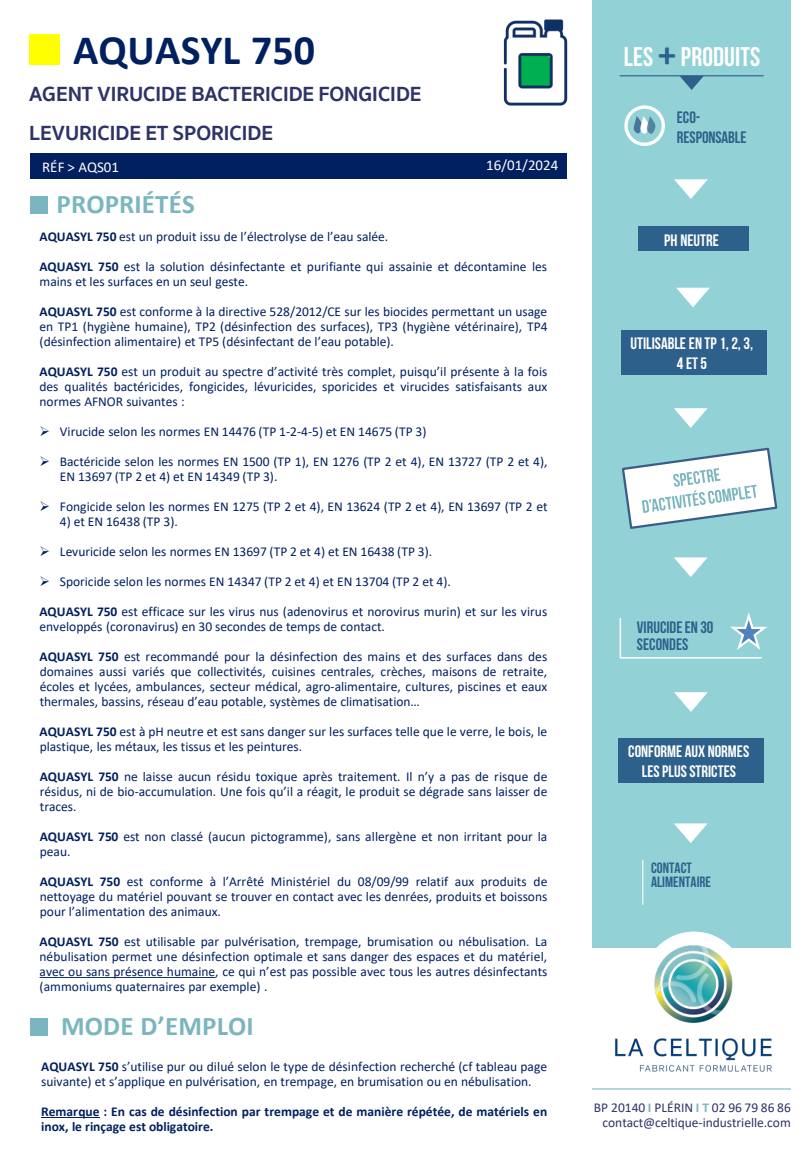
<style>
.page{position:relative;width:810px;height:1170px;background:#fff}
.page>*{position:absolute;margin:0;border:0;box-sizing:border-box;transform-origin:0 0}
.t1{font:700 42px "Calibri";letter-spacing:.005em;color:#002060}
.t2{font:700 27px "Calibri";letter-spacing:.005em;color:#7bb6c0}
.t3{font:27px "Bebas Neue";letter-spacing:.005em;color:#fff}
.t4{font:700 21px/38.8px "Sukhumvit Set";color:#2d3367}
.t5{font:16.5px/19.8px "Bebas Neue";color:#fff;text-align:center}
.t6{font:16.5px/19.8px "Bebas Neue";color:#2d608b}
.t7{font:15px "Calibri";color:#fff}
.t8{font:15px "Bebas Neue";color:#2d608b}
.t9{font:13.5px/15px "Calibri";color:#002060}
.t10{font:700 13.5px/15px "Calibri";color:#002060}
.t11{font:13.5px/15px "Calibri";color:#2d3367;text-align:right}
.s1{font-weight:700}
.s2{font-family:"Calibri";font-weight:700;font-size:36px;color:#2d608b}
.s3{font-weight:700;color:#7bb6c0}
</style>
<div class="page">
<div style="left:592px;top:0;width:199px;height:948px;background:#92d1d5"></div>
<div style="left:31px;top:154px;width:536px;height:25px;background:#002060"></div>
<div style="left:29px;top:34px;width:31px;height:31px;background:#ff0"></div>
<svg style="left:40px;top:977px;width:175px;height:1px"></svg>
<img style="left:504px;top:19px;width:64px;height:87px">
<div style="left:31px;top:196px;width:17px;height:18px;background:#7bb6c0"></div>
<hr style="left:41px;top:1117px;width:59px;height:1px;background:#002060">
<div style="left:31px;top:1019px;width:17px;height:17px;background:#7bb6c0"></div>
<hr style="left:620px;top:75px;width:144px;height:1px;background:#2d608b">
<svg style="left:679px;top:76px;width:25px;height:14px"></svg>
<svg style="left:633px;top:116px;width:23px;height:18px"></svg>
<div style="left:624px;top:105px;width:41px;height:41px;border:3px solid #fff;border-radius:50%"></div>
<svg style="left:674px;top:179px;width:34px;height:20px"></svg>
<div style="left:621px;top:331px;width:146px;height:44px;background:#2d608b"></div>
<svg style="left:674px;top:408px;width:34px;height:20px"></svg>
<svg style="left:622px;top:447px;width:156px;height:82px"></svg>
<svg style="left:674px;top:557px;width:34px;height:20px"></svg>
<svg style="left:619px;top:612px;width:148px;height:47px"></svg>
<svg style="left:674px;top:692px;width:34px;height:20px"></svg>
<div style="left:618px;top:739px;width:146px;height:44px;background:#2d608b"></div>
<hr style="left:642px;top:860px;width:1px;height:45px;background:#fff">
<hr style="left:592px;top:1088px;width:199px;height:2px;background:#7bb6c0">
<img style="left:599px;top:931px;width:190px;height:158px">
<svg style="left:676px;top:288px;width:34px;height:19px"></svg>
<svg style="left:674px;top:823px;width:34px;height:20px"></svg>
<div style="left:639px;top:227px;width:110px;height:24px;background:#2d608b"></div>
<h1 class="t1" style="left:73px;top:20px;width:244px">AQUASYL 750</h1>
<p class="t4" style="left:29px;top:75px;width:394px">AGENT VIRUCIDE BACTERICIDE FONGICIDE<br>LEVURICIDE ET SPORICIDE</p>
<p class="t7" style="left:42px;top:156px;width:78px">RÉF &gt; AQS01</p>
<p class="t7" style="left:486px;top:155px;width:73px">16/01/2024</p>
<p class="t2" style="left:56px;top:185px;width:140px">PROPRIÉTÉS</p>
<p class="t9" style="left:40px;top:228px;width:350px"><span class="s1">AQUASYL 750</span> est un produit issu de l’électrolyse de l’eau salée.</p>
<p class="t9" style="left:40px;top:258px;width:509px"><span class="s1">AQUASYL 750</span> est la solution désinfectante et purifiante qui assainie et décontamine les mains et les surfaces en un seul geste.</p>
<p class="t9" style="left:40px;top:303px;width:509px;text-align:justify"><span class="s1">AQUASYL 750</span> est conforme à la directive 528/2012/CE sur les biocides permettant un usage en TP1 (hygiène humaine), TP2 (désinfection des surfaces), TP3 (hygiène vétérinaire), TP4 (désinfection alimentaire) et TP5 (désinfectant de l’eau potable).</p>
<p class="t9" style="left:40px;top:363px;width:509px;text-align:justify"><span class="s1">AQUASYL 750</span> est un produit au spectre d’activité très complet, puisqu’il présente à la fois des qualités bactéricides, fongicides, lévuricides, sporicides et virucides satisfaisants aux normes AFNOR suivantes :</p>
<p class="t9" style="left:40px;top:423px;width:388px">➢ Virucide selon les normes EN 14476 (TP 1-2-4-5) et EN 14675 (TP 3)</p>
<p class="t9" style="left:60px;top:453px;width:489px;text-indent:-20px">➢ Bactéricide selon les normes EN 1500 (TP 1), EN 1276 (TP 2 et 4), EN 13727 (TP 2 et 4),<br>EN 13697 (TP 2 et 4) et EN 14349 (TP 3).</p>
<p class="t9" style="left:40px;top:498px;width:509px">➢ Fongicide selon les normes EN 1275 (TP 2 et 4), EN 13624 (TP 2 et 4), EN 13697 (TP 2 et</p>
<p class="t9" style="left:60px;top:513px;width:120px">4) et EN 16438 (TP 3).</p>
<p class="t9" style="left:40px;top:543px;width:394px">➢ Levuricide selon les normes EN 13697 (TP 2 et 4) et EN 16438 (TP 3).</p>
<p class="t9" style="left:40px;top:573px;width:413px">➢ Sporicide selon les normes EN 14347 (TP 2 et 4) et EN 13704 (TP 2 et 4).</p>
<p class="t9" style="left:40px;top:603px;width:509px"><span class="s1">AQUASYL 750</span> est efficace sur les virus nus (adenovirus et norovirus murin) et sur les virus enveloppés (coronavirus) en 30 secondes de temps de contact.</p>
<p class="t9" style="left:40px;top:648px;width:509px;text-align:justify"><span class="s1">AQUASYL 750</span> est recommandé pour la désinfection des mains et des surfaces dans des domaines aussi variés que collectivités, cuisines centrales, crèches, maisons de retraite, écoles et lycées, ambulances, secteur médical, agro-alimentaire, cultures, piscines et eaux thermales, bassins, réseau d’eau potable, systèmes de climatisation…</p>
<p class="t9" style="left:40px;top:723px;width:509px"><span class="s1">AQUASYL 750</span> est à pH neutre et est sans danger sur les surfaces telle que le verre, le bois, le plastique, les métaux, les tissus et les peintures.</p>
<p class="t9" style="left:40px;top:768px;width:509px;text-align:justify"><span class="s1">AQUASYL 750</span> ne laisse aucun résidu toxique après traitement. Il n’y a pas de risque de résidus, ni de bio-accumulation. Une fois qu’il a réagit, le produit se dégrade sans laisser de traces.</p>
<p class="t9" style="left:40px;top:828px;width:509px"><span class="s1">AQUASYL 750</span> est non classé (aucun pictogramme), sans allergène et non irritant pour la peau.</p>
<p class="t9" style="left:40px;top:873px;width:509px;text-align:justify"><span class="s1">AQUASYL 750</span> est conforme à l’Arrêté Ministériel du 08/09/99 relatif aux produits de nettoyage du matériel pouvant se trouver en contact avec les denrées, produits et boissons pour l’alimentation des animaux.</p>
<p class="t9" style="left:40px;top:933px;width:509px;text-align:justify"><span class="s1">AQUASYL 750</span> est utilisable par pulvérisation, trempage, brumisation ou nébulisation. La nébulisation permet une désinfection optimale et sans danger des espaces et du matériel, avec ou sans présence humaine, ce qui n’est pas possible avec tous les autres désinfectants (ammoniums quaternaires par exemple) .</p>
<p class="t2" style="left:61px;top:1007px;width:194px">MODE D’EMPLOI</p>
<p class="t9" style="left:41px;top:1058px;width:508px"><span class="s1">AQUASYL 750</span> s’utilise pur ou dilué selon le type de désinfection recherché (cf tableau page suivante) et s’applique en pulvérisation, en trempage, en brumisation ou en nébulisation.</p>
<p class="t10" style="left:41px;top:1103px;width:508px">Remarque : En cas de désinfection par trempage et de manière répétée, de matériels en inox, le rinçage est obligatoire.</p>
<p class="t3" style="left:624px;top:42px;width:138px">LES <span class="s2">+</span> PRODUITS</p>
<p class="t6" style="left:677px;top:107px;width:71px">ECO-<br>RESPONSABLE</p>
<p class="t5" style="left:664px;top:230px;width:56px">PH NEUTRE</p>
<p class="t5" style="left:631px;top:333px;width:124px">UTILISABLE EN TP 1, 2, 3,<br>4 ET 5</p>
<p class="t6" style="left:637px;top:619px;width:78px;line-height:16.5px">VIRUCIDE EN 30<br>SECONDES</p>
<p class="t5" style="left:628px;top:741px;width:123px">CONFORME AUX NORMES<br>LES PLUS STRICTES</p>
<p class="t8" style="left:651px;top:859px;width:42px">CONTACT</p>
<p class="t8" style="left:651px;top:874px;width:61px">ALIMENTAIRE</p>
<p class="t11" style="left:594px;top:1100px;width:198px">BP 20140 <span class="s3">I</span> PLÉRIN <span class="s3">I T</span> 02 96 79 86 86 contact@celtique-industrielle.com</p>
</div>
